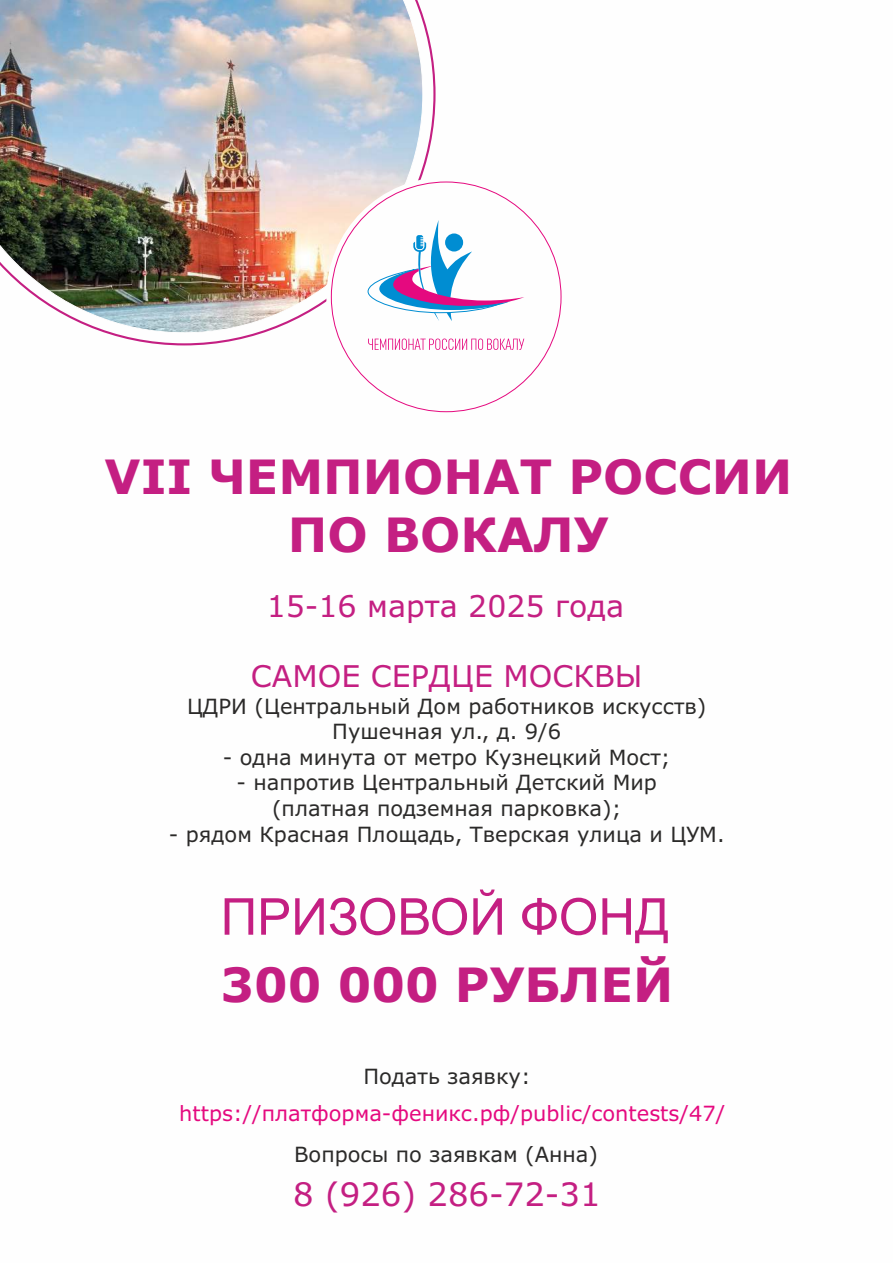
<style>
.page{position:relative;width:893px;height:1263px;background:#fff}
.page>*{position:absolute;margin:0;border:0;box-sizing:border-box;transform-origin:0 0}
.t1{font:700 47.4px/57.6px "Verdana";color:#c41f82;text-align:center}
.t2{font:32.25px "Verdana";color:#c41f82}
.t3{font:30px "Verdana";color:#c41f82}
.t4{font:21px/25.5px "Verdana";color:#2b2a29;text-align:center}
.t5{font:21px "Verdana";color:#e5097f}
</style>
<div class="page">
<svg style="left:106px;top:16px;width:330px;height:329px"></svg>
<img style="left:0;top:0;width:423px;height:333px">
<svg style="left:225px;top:889px;width:443px;height:54px"></svg>
<div style="left:326px;top:177px;width:240px;height:240px;background:#fefefe;border-radius:50%"></div>
<svg style="left:368px;top:220px;width:156px;height:101px"></svg>
<svg style="left:368px;top:338px;width:156px;height:12px"></svg>
<h1 class="t1" style="left:105px;top:452px;width:689px">VII ЧЕМПИОНАТ РОССИИ<br>ПО ВОКАЛУ</h1>
<h3 class="t3" style="left:267px;top:594px;width:359px">15-16 марта 2025 года</h3>
<h3 class="t3" style="left:251px;top:663px;width:393px">САМОЕ СЕРДЦЕ МОСКВЫ</h3>
<p class="t4" style="left:187px;top:695px;width:521px">ЦДРИ (Центральный Дом работников искусств)<br>Пушечная ул., д. 9/6</p>
<p class="t4" style="left:223px;top:746px;width:449px">- одна минута от метро Кузнецкий Мост;</p>
<p class="t4" style="left:236px;top:772px;width:422px">- напротив Центральный Детский Мир (платная подземная парковка);</p>
<p class="t4" style="left:169px;top:823px;width:557px">- рядом Красная Площадь, Тверская улица и ЦУМ.</p>
<h1 class="t1" style="left:220px;top:960px;width:454px">300 000 РУБЛЕЙ</h1>
<p class="t4" style="left:363px;top:1066px;width:169px">Подать заявку:</p>
<p class="t5" style="left:179px;top:1105px;width:547px">https://платформа-феникс.рф/public/contests/47/</p>
<p class="t4" style="left:294px;top:1143px;width:305px">Вопросы по заявкам (Анна)</p>
<h2 class="t2" style="left:293px;top:1181px;width:309px">8 (926) 286-72-31</h2>
</div>
